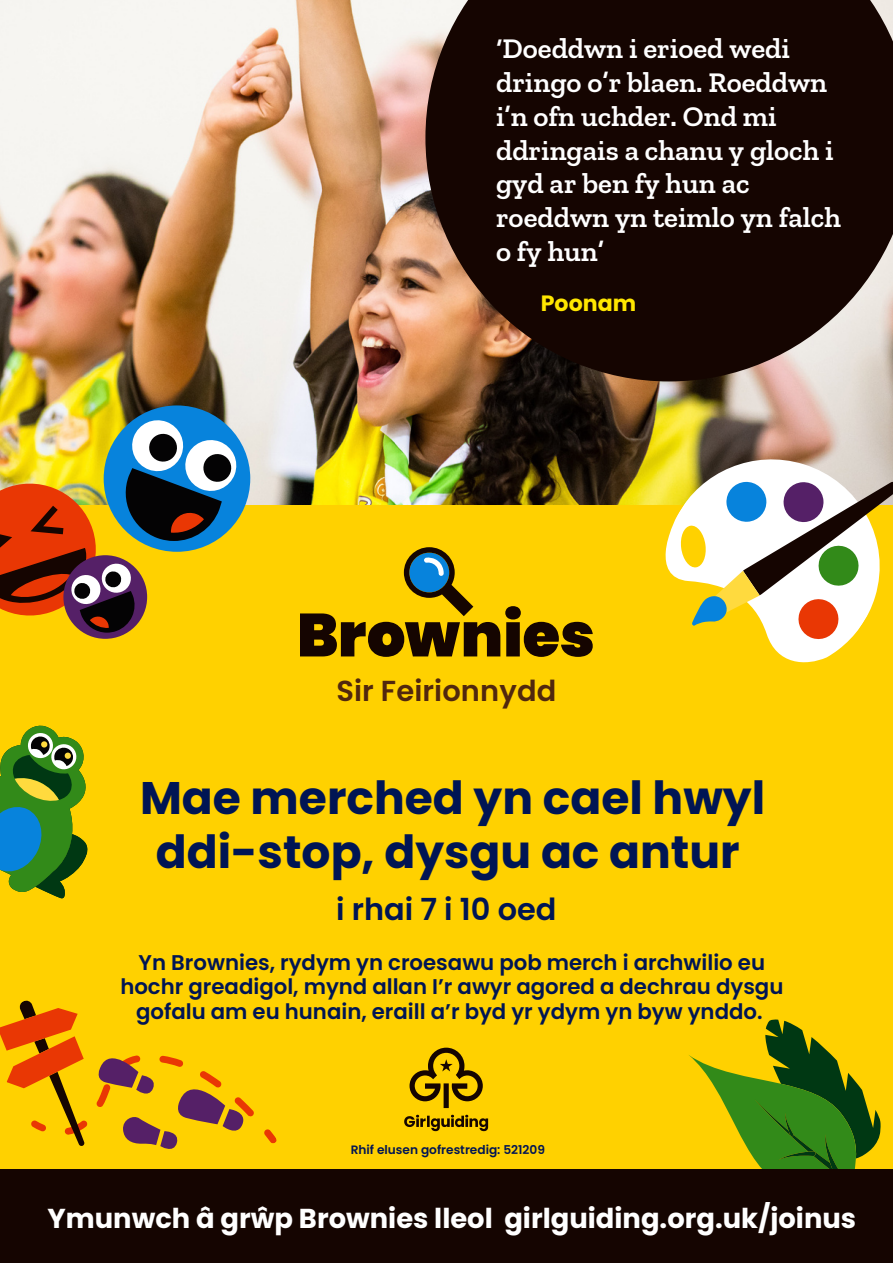
<style>
.page{position:relative;width:893px;height:1264px;background:#fff}
.page>*{position:absolute;margin:0;border:0;box-sizing:border-box;transform-origin:0 0}
.t1{font:700 45.6px/54px "Poppins";color:#001554;text-align:center}
.t2{font:600 30.45px "Poppins";color:#001554}
.t3{font:600 28.95px/33.8px "Zilla Slab";color:#fff}
.t4{font:600 28.95px "Poppins";letter-spacing:.005em;color:#51280e}
.t5{font:700 27.3px "Poppins";color:#fff}
.t6{font:700 22.05px "Poppins";color:#ffe600}
.t7{font:600 21.3px/24.8px "Poppins";color:#001554;text-align:center}
.t8{font:600 12.15px "Poppins";color:#001554}
</style>
<div class="page">
<div style="left:0;top:503px;width:892px;height:759px;background:#ffd100"></div>
<img style="left:0;top:0;width:892px;height:504px">
<svg style="left:0;top:725px;width:88px;height:173px"></svg>
<div style="left:104px;top:405px;width:146px;height:147px;background:#0783dc;border-radius:50%"></div>
<div style="left:63px;top:555px;width:84px;height:84px;background:#552067;border-radius:50%"></div>
<svg style="left:0;top:417px;width:239px;height:215px"></svg>
<svg style="left:300px;top:547px;width:292px;height:110px"></svg>
<svg style="left:425px;top:0;width:467px;height:381px;fill:#150501"></svg>
<svg style="left:664px;top:449px;width:228px;height:214px"></svg>
<svg style="left:691px;top:481px;width:201px;height:160px"></svg>
<svg style="left:404px;top:1047px;width:84px;height:84px"></svg>
<svg style="left:689px;top:1019px;width:192px;height:149px"></svg>
<div style="left:0;top:1168px;width:892px;height:94px;background:#150501"></div>
<svg style="left:264px;top:1129px;width:13px;height:14px"></svg>
<svg style="left:0;top:1000px;width:254px;height:149px"></svg>
<p class="t3" style="left:496px;top:32px;width:346px">‘Doeddwn i erioed wedi dringo o’r blaen. Roeddwn i’n ofn uchder. Ond mi ddringais a chanu y gloch i gyd ar ben fy hun ac roeddwn yn teimlo yn falch o fy hun’</p>
<p class="t6" style="left:540px;top:288px;width:97px">Poonam</p>
<p class="t4" style="left:336px;top:670px;width:221px">Sir Feirionnydd</p>
<p class="t1" style="left:140px;top:770px;width:626px">Mae merched yn cael hwyl ddi-stop, dysgu ac antur</p>
<p class="t2" style="left:336px;top:887px;width:222px">i rhai 7 i 10 oed</p>
<p class="t7" style="left:120px;top:949px;width:664px">Yn Brownies, rydym yn croesawu pob merch i archwilio eu hochr greadigol, mynd allan I’r awyr agored a dechrau dysgu gofalu am eu hunain, eraill a’r byd yr ydym yn byw ynddo.</p>
<p class="t8" style="left:351px;top:1141px;width:196px">Rhif elusen gofrestredig: 521209</p>
<p class="t5" style="left:47px;top:1199px;width:810px">Ymunwch â grŵp Brownies lleol girlguiding.org.uk/joinus</p>
</div>
